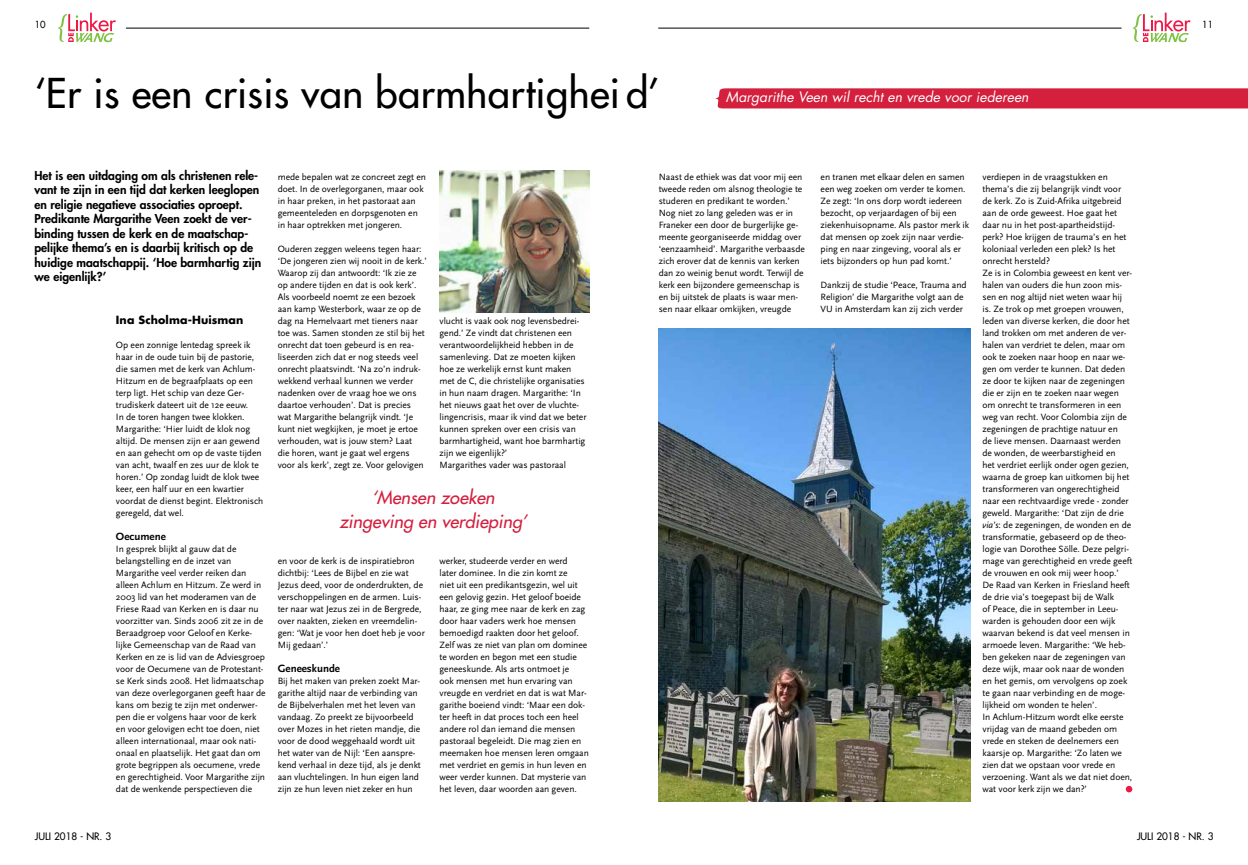
<style>
.page{position:relative;width:1248px;height:865px;background:#fff}
.page>*{position:absolute;margin:0;border:0;box-sizing:border-box;transform-origin:0 0}
.t1{font:500 40px "Futura Std";letter-spacing:.01em;color:#000}
.t2{font:italic 500 18px/24px "Futura Std";color:#d41f3d;text-align:center}
.t3{font:italic 14px "Futura Std";color:#fff}
.t4{font:800 12px/14.4px "Futura Std";color:#000}
.t5{font:700 11px "Scala Sans";color:#000}
.t6{font:700 11px "Futura Std";letter-spacing:.01em;color:#000}
.t7{font:500 10px "Futura Std";color:#000}
.t8{font:9.5px/12px "Scala Sans";letter-spacing:-.005em;color:#000}
.t9{font:500 9.5px "Futura Std";color:#000}
.s1{font-style:italic}
</style>
<div class="page">
<svg style="left:58px;top:13px;width:58px;height:29px"></svg>
<hr style="left:126px;top:28px;width:463px;height:1px;background:#000">
<svg style="left:1132px;top:13px;width:58px;height:29px"></svg>
<hr style="left:658px;top:28px;width:463px;height:1px;background:#000">
<div style="left:715px;top:88px;width:532px;height:20px;background:#d41f3d"></div>
<svg style="left:1125px;top:785px;width:7px;height:7px"></svg>
<img style="left:658px;top:329px;width:312px;height:472px">
<img style="left:439px;top:170px;width:150px;height:143px">
<p class="t9" style="left:35px;top:19px;width:12px">10</p>
<p class="t9" style="left:1202px;top:19px;width:12px">11</p>
<h1 class="t1" style="left:34px;top:68px;width:626px">‘Er is een crisis van barmhartighei d’</h1>
<h3 class="t3" style="left:725px;top:88px;width:304px">Margarithe Veen wil recht en vrede voor iedereen</h3>
<p class="t4" style="left:34px;top:168px;width:228px">Het is een uitdaging om als christenen rele&shy;vant te zijn in een tijd dat kerken leeglopen en religie negatieve associaties oproept.<br>Predikante Margarithe Veen zoekt de ver&shy;binding tussen de kerk en de maatschap&shy;pelijke thema’s en is daarbij kritisch op de huidige maatschappij. ‘Hoe barmhartig zijn we eigenlijk?’</p>
<p class="t6" style="left:116px;top:313px;width:129px">Ina Scholma-Huisman</p>
<p class="t8" style="left:116px;top:339px;width:149px">Op een zonnige lentedag spreek ik haar in de oude tuin bij de pastorie, die samen met de kerk van Achlum-Hitzum en de begraafplaats op een terp ligt. Het schip van deze Ger&shy;trudiskerk dateert uit de 12e eeuw.<br>In de toren hangen twee klokken.<br>Margarithe: ‘Hier luidt de klok nog altijd. De mensen zijn er aan gewend en aan gehecht om op de vaste tijden van acht, twaalf en zes uur de klok te horen.’ Op zondag luidt de klok twee keer, een half uur en een kwartier voordat de dienst begint. Elektronisch geregeld, dat wel.</p>
<p class="t5" style="left:116px;top:531px;width:51px">Oecumene</p>
<p class="t8" style="left:116px;top:543px;width:151px">In gesprek blijkt al gauw dat de belangstelling en de inzet van Margarithe veel verder reiken dan alleen Achlum en Hitzum. Ze werd in 2003 lid van het moderamen van de Friese Raad van Kerken en is daar nu voorzitter van. Sinds 2006 zit ze in de Beraadgroep voor Geloof en Kerke&shy;lijke Gemeenschap van de Raad van Kerken en ze is lid van de Adviesgroep voor de Oecumene van de Protestant&shy;se Kerk sinds 2008. Het lidmaatschap van deze overlegorganen geeft haar de kans om bezig te zijn met onderwer&shy;pen die er volgens haar voor de kerk en voor gelovigen echt toe doen, niet alleen internationaal, maar ook nati&shy;onaal en plaatselijk. Het gaat dan om grote begrippen als oecumene, vrede en gerechtigheid. Voor Margarithe zijn dat de wenkende perspectieven die</p>
<p class="t8" style="left:278px;top:171px;width:150px">mede bepalen wat ze concreet zegt en doet. In de overlegorganen, maar ook in haar preken, in het pastoraat aan gemeenteleden en dorpsgenoten en in haar optrekken met jongeren.</p>
<p class="t8" style="left:278px;top:243px;width:151px">Ouderen zeggen weleens tegen haar: ‘De jongeren zien wij nooit in de kerk.’ Waarop zij dan antwoordt: ‘Ik zie ze op andere tijden en dat is ook kerk’.<br>Als voorbeeld noemt ze een bezoek aan kamp Westerbork, waar ze op de dag na Hemelvaart met tieners naar toe was. Samen stonden ze stil bij het onrecht dat toen gebeurd is en rea&shy;liseerden zich dat er nog steeds veel onrecht plaatsvindt. ‘Na zo’n indruk&shy;wekkend verhaal kunnen we verder nadenken over de vraag hoe we ons daartoe verhouden’. Dat is precies wat Margarithe belangrijk vindt. ‘Je kunt niet wegkijken, je moet je ertoe verhouden, wat is jouw stem? Laat<br>die horen, want je gaat wel ergens voor als kerk’, zegt ze. Voor gelovigen</p>
<p class="t8" style="left:439px;top:315px;width:148px">vlucht is vaak ook nog levensbedrei&shy;gend.’ Ze vindt dat christenen een verantwoordelijkheid hebben in de samenleving. Dat ze moeten kijken hoe ze werkelijk ernst kunt maken met de C, die christelijke organisaties in hun naam dragen. Margarithe: ‘In het nieuws gaat het over de vluchte&shy;lingencrisis, maar ik vind dat we beter kunnen spreken over een crisis van barmhartigheid, want hoe barmhartig zijn we eigenlijk?’<br>Margarithes vader was pastoraal</p>
<h2 class="t2" style="left:339px;top:486px;width:189px">‘Mensen zoeken zingeving en verdieping’</h2>
<p class="t8" style="left:278px;top:555px;width:149px">en voor de kerk is de inspiratiebron dichtbij: ‘Lees de Bijbel en zie wat Jezus deed, voor de onderdrukten, de verschoppelingen en de armen. Luis&shy;ter naar wat Jezus zei in de Bergrede, over naakten, zieken en vreemdelin&shy;gen: ‘Wat je voor hen doet heb je voor Mij gedaan’.’</p>
<p class="t5" style="left:278px;top:663px;width:64px">Geneeskunde</p>
<p class="t8" style="left:278px;top:675px;width:145px">Bij het maken van preken zoekt Mar&shy;garithe altijd naar de verbinding van de Bijbelverhalen met het leven van vandaag. Zo preekt ze bijvoorbeeld over Mozes in het rieten mandje, die voor de dood weggehaald wordt uit het water van de Nijl: ‘Een aanspre&shy;kend verhaal in deze tijd, als je denkt aan vluchtelingen. In hun eigen land zijn ze hun leven niet zeker en hun</p>
<p class="t8" style="left:439px;top:555px;width:151px">werker, studeerde verder en werd<br>later dominee. In die zin komt ze<br>niet uit een predikantsgezin, wel uit een gelovig gezin. Het geloof boeide haar, ze ging mee naar de kerk en zag door haar vaders werk hoe mensen bemoedigd raakten door het geloof.<br>Zelf was ze niet van plan om dominee te worden en begon met een studie geneeskunde. Als arts ontmoet je<br>ook mensen met hun ervaring van vreugde en verdriet en dat is wat Mar&shy;garithe boeiend vindt: ‘Maar een dok&shy;ter heeft in dat proces toch een heel andere rol dan iemand die mensen pastoraal begeleidt. Die mag zien en meemaken hoe mensen leren omgaan met verdriet en gemis in hun leven en weer verder kunnen. Dat mysterie van het leven, daar woorden aan geven.</p>
<p class="t8" style="left:658px;top:171px;width:148px">Naast de ethiek was dat voor mij een tweede reden om alsnog theologie te studeren en predikant te worden.’ Nog niet zo lang geleden was er in Franeker een door de burgerlijke ge&shy;meente georganiseerde middag over ‘eenzaamheid’. Margarithe verbaasde zich erover dat de kennis van kerken dan zo weinig benut wordt. Terwijl de kerk een bijzondere gemeenschap is en bij uitstek de plaats is waar men&shy;sen naar elkaar omkijken, vreugde</p>
<p class="t8" style="left:820px;top:171px;width:150px">en tranen met elkaar delen en samen een weg zoeken om verder te komen.<br>Ze zegt: ‘In ons dorp wordt iedereen bezocht, op verjaardagen of bij een ziekenhuisopname. Als pastor merk ik dat mensen op zoek zijn naar verdie&shy;ping en naar zingeving, vooral als er iets bijzonders op hun pad komt.’</p>
<p class="t8" style="left:820px;top:279px;width:147px">Dankzij de studie ‘Peace, Trauma and<br>Religion’ die Margarithe volgt aan de<br>VU in Amsterdam kan zij zich verder</p>
<p class="t8" style="left:982px;top:171px;width:151px">verdiepen in de vraagstukken en thema’s die zij belangrijk vindt voor de kerk. Zo is Zuid-Afrika uitgebreid aan de orde geweest. Hoe gaat het daar nu in het post-apartheidstijd&shy;perk? Hoe krijgen de trauma’s en het koloniaal verleden een plek? Is het onrecht hersteld?<br>Ze is in Colombia geweest en kent ver&shy;halen van ouders die hun zoon mis&shy;sen en nog altijd niet weten waar hij is. Ze trok op met groepen vrouwen, leden van diverse kerken, die door het land trokken om met anderen de ver&shy;halen van verdriet te delen, maar om ook te zoeken naar hoop en naar we&shy;gen om verder te kunnen. Dat deden ze door te kijken naar de zegeningen die er zijn en te zoeken naar wegen om onrecht te transformeren in een weg van recht. Voor Colombia zijn de zegeningen de prachtige natuur en<br>de lieve mensen. Daarnaast werden de wonden, de weerbarstigheid en<br>het verdriet eerlijk onder ogen gezien, waarna de groep kan uitkomen bij het transformeren van ongerechtigheid naar een rechtvaardige vrede - zonder geweld. Margarithe: ‘Dat zijn de drie <span class="s1">via’s</span>: de zegeningen, de wonden en de transformatie, gebaseerd op de theo&shy;logie van Dorothee Sölle. Deze pelgri&shy;mage van gerechtigheid en vrede geeft de vrouwen en ook mij weer hoop.’ De Raad van Kerken in Friesland heeft de drie via’s toegepast bij de Walk<br>of Peace, die in september in Leeu&shy;warden is gehouden door een wijk waarvan bekend is dat veel mensen in armoede leven. Margarithe: ‘We heb&shy;ben gekeken naar de zegeningen van deze wijk, maar ook naar de wonden en het gemis, om vervolgens op zoek te gaan naar verbinding en de moge&shy;lijkheid om wonden te helen’.<br>In Achlum-Hitzum wordt elke eerste vrijdag van de maand gebeden om vrede en steken de deelnemers een kaarsje op. Margarithe: ‘Zo laten we zien dat we opstaan voor vrede en verzoening. Want als we dat niet doen, wat voor kerk zijn we dan?’</p>
<p class="t7" style="left:35px;top:830px;width:78px">JULI 2018 - NR. 3</p>
<p class="t7" style="left:1136px;top:830px;width:78px">JULI 2018 - NR. 3</p>
</div>
